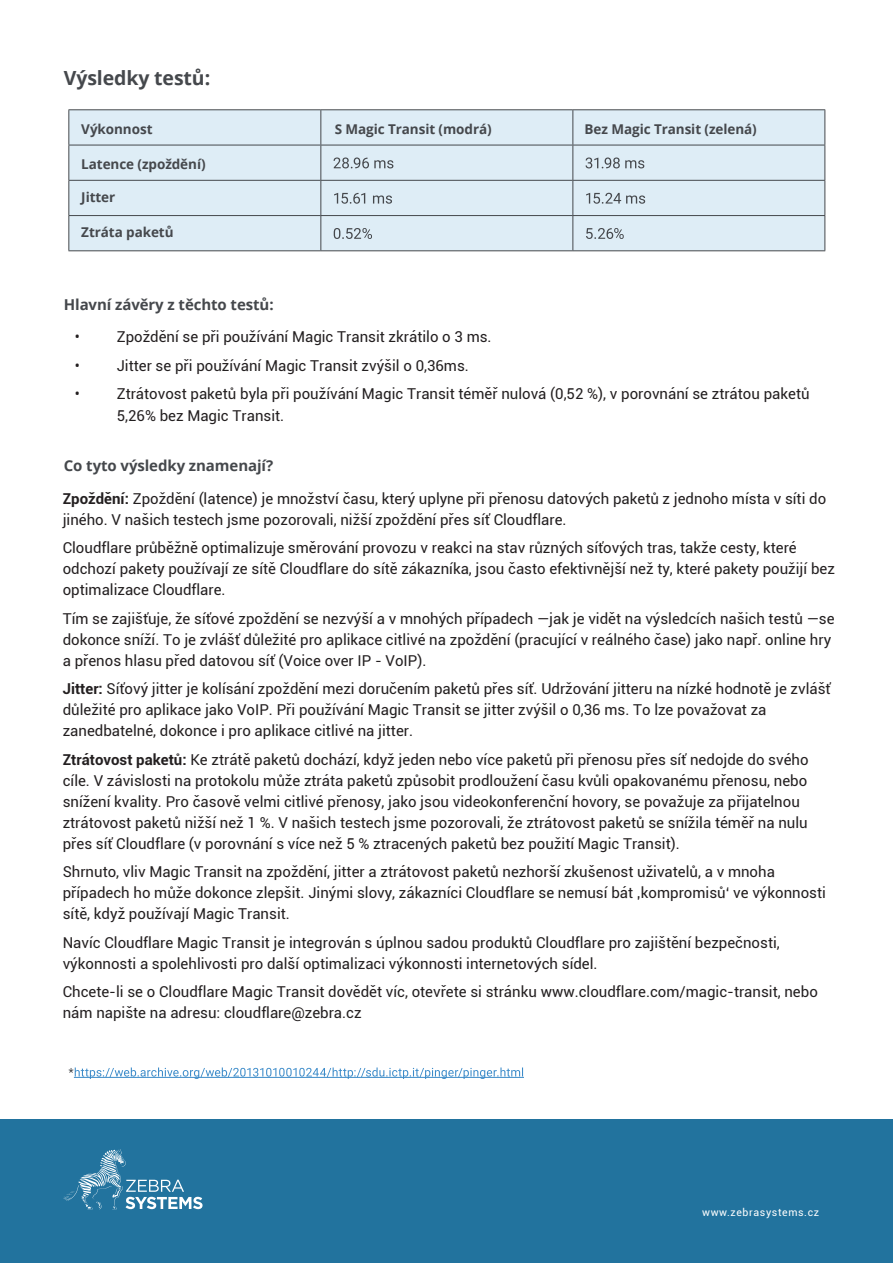
<style>
.page{position:relative;width:893px;height:1263px;background:#fff}
.page>*{position:absolute;margin:0;border:0;box-sizing:border-box;transform-origin:0 0}
.t1{font:700 19.5px "Open Sans";letter-spacing:-.005em;color:#45484c}
.t2{font:15px/21px "Roboto";color:#231f20}
.t3{font:700 15px "Open Sans";letter-spacing:-.005em;color:#45484c}
.t4{font:700 13.5px "Open Sans";letter-spacing:-.005em;color:#45484c}
.t5{font:10.5px "Roboto";letter-spacing:.06em;color:#fff}
.s1{font-weight:700}
</style>
<div class="page">
<hr style="left:74px;top:1077px;width:450px;height:1px;background:#3c8bc9">
<div style="left:69px;top:110px;width:755px;height:140px;background:#deedf6"></div>
<hr style="left:68px;top:109px;width:253px;height:1px;background:#45484c">
<hr style="left:68px;top:110px;width:1px;height:35px;background:#45484c">
<hr style="left:321px;top:109px;width:252px;height:1px;background:#45484c">
<hr style="left:320px;top:110px;width:1px;height:35px;background:#45484c">
<hr style="left:573px;top:109px;width:252px;height:1px;background:#45484c">
<hr style="left:572px;top:110px;width:1px;height:35px;background:#45484c">
<hr style="left:824px;top:110px;width:1px;height:35px;background:#45484c">
<hr style="left:68px;top:145px;width:253px;height:1px;background:#45484c">
<hr style="left:68px;top:145px;width:1px;height:35px;background:#45484c">
<hr style="left:321px;top:145px;width:252px;height:1px;background:#45484c">
<hr style="left:320px;top:145px;width:1px;height:35px;background:#45484c">
<hr style="left:573px;top:145px;width:252px;height:1px;background:#45484c">
<hr style="left:572px;top:145px;width:1px;height:35px;background:#45484c">
<hr style="left:824px;top:145px;width:1px;height:35px;background:#45484c">
<hr style="left:68px;top:180px;width:253px;height:1px;background:#45484c">
<hr style="left:68px;top:181px;width:1px;height:34px;background:#45484c">
<hr style="left:321px;top:180px;width:252px;height:1px;background:#45484c">
<hr style="left:320px;top:181px;width:1px;height:34px;background:#45484c">
<hr style="left:573px;top:180px;width:252px;height:1px;background:#45484c">
<hr style="left:572px;top:181px;width:1px;height:34px;background:#45484c">
<hr style="left:824px;top:181px;width:1px;height:34px;background:#45484c">
<hr style="left:68px;top:215px;width:253px;height:1px;background:#45484c">
<hr style="left:68px;top:216px;width:1px;height:34px;background:#45484c">
<hr style="left:321px;top:215px;width:252px;height:1px;background:#45484c">
<hr style="left:320px;top:216px;width:1px;height:34px;background:#45484c">
<hr style="left:573px;top:215px;width:252px;height:1px;background:#45484c">
<hr style="left:572px;top:216px;width:1px;height:34px;background:#45484c">
<hr style="left:824px;top:216px;width:1px;height:34px;background:#45484c">
<hr style="left:68px;top:250px;width:253px;height:1px;background:#45484c">
<hr style="left:321px;top:250px;width:252px;height:1px;background:#45484c">
<hr style="left:573px;top:250px;width:252px;height:1px;background:#45484c">
<svg style="left:334px;top:157px;width:59px;height:11px"></svg>
<svg style="left:586px;top:157px;width:58px;height:11px"></svg>
<svg style="left:334px;top:193px;width:58px;height:11px"></svg>
<svg style="left:586px;top:193px;width:59px;height:11px"></svg>
<svg style="left:334px;top:228px;width:38px;height:11px"></svg>
<svg style="left:586px;top:228px;width:38px;height:11px"></svg>
<svg style="left:69px;top:1067px;width:454px;height:12px"></svg>
<div style="left:0;top:1119px;width:893px;height:144px;background:#22739e"></div>
<svg style="left:63px;top:1149px;width:140px;height:60px"></svg>
<h1 class="t1" style="left:64px;top:64px;width:148px">Výsledky testů:</h1>
<p class="t4" style="left:81px;top:120px;width:73px">Výkonnost</p>
<p class="t4" style="left:335px;top:120px;width:159px">S Magic Transit (modrá)</p>
<p class="t4" style="left:585px;top:120px;width:174px">Bez Magic Transit (zelená)</p>
<p class="t4" style="left:81px;top:155px;width:126px">Latence (zpoždění)</p>
<p class="t4" style="left:81px;top:188px;width:36px">Jitter</p>
<p class="t4" style="left:81px;top:223px;width:94px">Ztráta paketů</p>
<p class="t3" style="left:64px;top:293px;width:211px">Hlavní závěry z těchto testů:</p>
<p class="t2" style="left:75px;top:326px;width:7px">•</p>
<p class="t2" style="left:117px;top:326px;width:376px">Zpoždění se při používání Magic Transit zkrátilo o 3 ms.</p>
<p class="t2" style="left:75px;top:355px;width:7px">•</p>
<p class="t2" style="left:117px;top:355px;width:354px">Jitter se při používání Magic Transit zvýšil o 0,36ms.</p>
<p class="t2" style="left:75px;top:383px;width:7px">•</p>
<p class="t2" style="left:117px;top:383px;width:694px">Ztrátovost paketů byla při používání Magic Transit téměř nulová (0,52 %), v porovnání se ztrátou paketů<br>5,26% bez Magic Transit.</p>
<p class="t3" style="left:64px;top:455px;width:211px">Co tyto výsledky znamenají?</p>
<p class="t2" style="left:63px;top:487px;width:765px"><span class="s1">Zpoždění:</span> Zpoždění (latence) je množství času, který uplyne při přenosu datových paketů z jednoho místa v síti do jiného. V našich testech jsme pozorovali, nižší zpoždění přes síť Cloudflare.</p>
<p class="t2" style="left:63px;top:537px;width:774px">Cloudflare průběžně optimalizuje směrování provozu v reakci na stav různých síťových tras, takže cesty, které odchozí pakety používají ze sítě Cloudflare do sítě zákazníka, jsou často efektivnější než ty, které pakety použijí bez optimalizace Cloudflare.</p>
<p class="t2" style="left:63px;top:607px;width:773px">Tím se zajišťuje, že síťové zpoždění se nezvýší a v mnohých případech —jak je vidět na výsledcích našich testů —se dokonce sníží. To je zvlášť důležité pro aplikace citlivé na zpoždění (pracující v reálného čase) jako např. online hry a přenos hlasu před datovou síť (Voice over IP - VoIP).</p>
<p class="t2" style="left:63px;top:678px;width:769px"><span class="s1">Jitter:</span> Síťový jitter je kolísání zpoždění mezi doručením paketů přes síť. Udržování jitteru na nízké hodnotě je zvlášť důležité pro aplikace jako VoIP. Při používání Magic Transit se jitter zvýšil o 0,36 ms. To lze považovat za zanedbatelné, dokonce i pro aplikace citlivé na jitter.</p>
<p class="t2" style="left:63px;top:748px;width:747px"><span class="s1">Ztrátovost paketů:</span> Ke ztrátě paketů dochází, když jeden nebo více paketů při přenosu přes síť nedojde do svého cíle. V závislosti na protokolu může ztráta paketů způsobit prodloužení času kvůli opakovanému přenosu, nebo snížení kvality. Pro časově velmi citlivé přenosy, jako jsou videokonferenční hovory, se považuje za přijatelnou ztrátovost paketů nižší než 1 %. V našich testech jsme pozorovali, že ztrátovost paketů se snížila téměř na nulu přes síť Cloudflare (v porovnání s více než 5 % ztracených paketů bez použití Magic Transit).</p>
<p class="t2" style="left:63px;top:861px;width:765px">Shrnuto, vliv Magic Transit na zpoždění, jitter a ztrátovost paketů nezhorší zkušenost uživatelů, a v mnoha případech ho může dokonce zlepšit. Jinými slovy, zákazníci Cloudflare se nemusí bát ‚kompromisů‘ ve výkonnosti sítě, když používají Magic Transit.</p>
<p class="t2" style="left:63px;top:931px;width:718px">Navíc Cloudflare Magic Transit je integrován s úplnou sadou produktů Cloudflare pro zajištění bezpečnosti, výkonnosti a spolehlivosti pro další optimalizaci výkonnosti internetových sídel.</p>
<p class="t2" style="left:63px;top:981px;width:757px">Chcete-li se o Cloudflare Magic Transit dovědět víc, otevřete si stránku www.cloudflare.com/magic-transit, nebo nám napište na adresu: cloudflare@zebra.cz</p>
<p class="t5" style="left:702px;top:1204px;width:119px">www.zebrasystems.cz</p>
</div>
